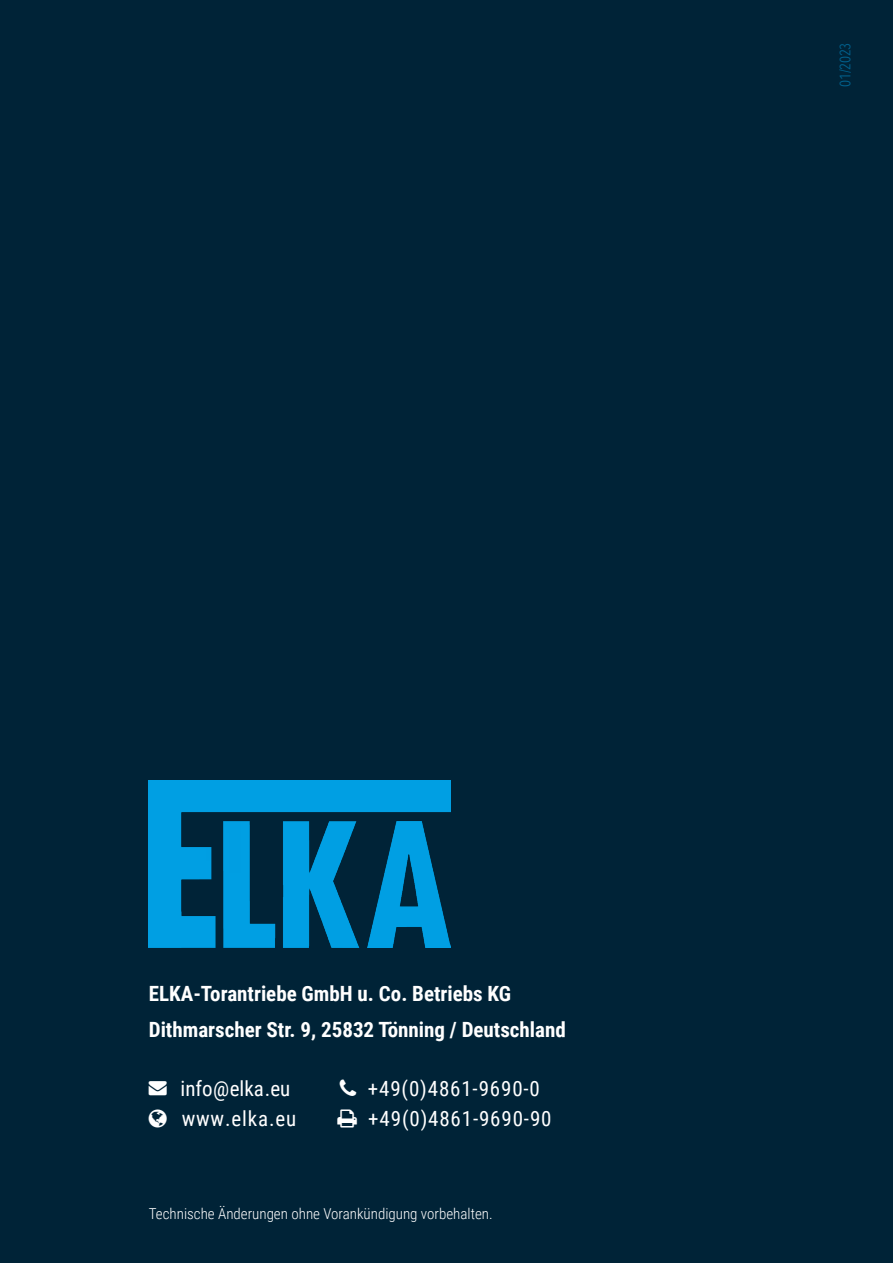
<style>
.page{position:relative;width:893px;height:1263px;background:#002337}
.page>*{position:absolute;margin:0;border:0;box-sizing:border-box;transform-origin:0 0}
.t1{font:700 21px/36px "Roboto Condensed";color:#fff}
.t2{font:21px "Roboto Condensed";letter-spacing:.04em;color:#fff}
.t3{font:21px "Roboto Condensed";color:#fff}
.t4{font:300 15px "Roboto Condensed";color:#fff}
.t5{font:condensed 15px "Avenir Next LT Pro";letter-spacing:-.02em;color:#009fe3}
</style>
<div class="page">
<img style="left:149px;top:781px;width:302px;height:167px">
<p class="t5" style="left:836px;top:87px;width:46px;rotate:-90deg">01/2023</p>
<p class="t1" style="left:149px;top:974px;width:418px">ELKA-Torantriebe GmbH u. Co. Betriebs KG<br>Dithmarscher Str. 9, 25832 Tönning / Deutschland</p>
<p class="t3" style="left:149px;top:1073px;width:143px">→ info@elka.eu</p>
<p class="t2" style="left:368px;top:1073px;width:174px">+49(0)4861-9690-0</p>
<p class="t2" style="left:182px;top:1103px;width:116px">www.elka.eu</p>
<p class="t2" style="left:368px;top:1103px;width:185px">+49(0)4861-9690-90</p>
<p class="t4" style="left:149px;top:1203px;width:345px">Technische Änderungen ohne Vorankündigung vorbehalten.</p>
</div>
